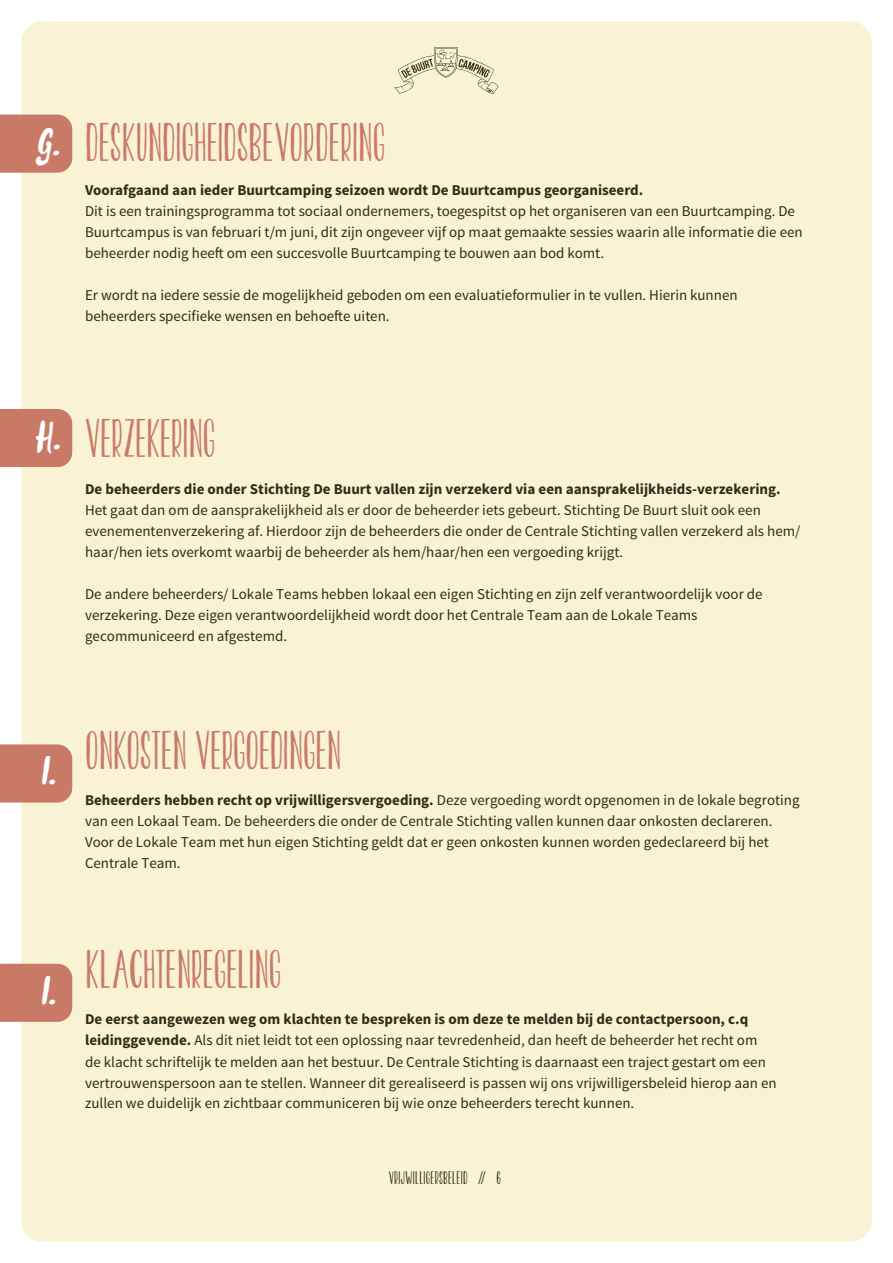
<style>
.page{position:relative;width:893px;height:1263px;background:#fff}
.page>*{position:absolute;margin:0;border:0;box-sizing:border-box;transform-origin:0 0}
.t1{font:45px "KG Twois Better Than One";letter-spacing:-.01em;color:#c97a67}
.t2{font:italic 39px "Likely";color:#fff}
.t3{font:15px/21px "Source Sans Pro";color:#2d2e18}
.t4{font:700 15px "Source Sans Pro";color:#2d2e18}
.t5{font:15px "KG Twois Better Than One";letter-spacing:.02em;color:#2d2e18}
.s1{font-weight:700}
</style>
<div class="page">
<div style="left:21px;top:21px;width:851px;height:1221px;background:#f9f2d5;border-radius:21px"></div>
<svg style="left:394px;top:47px;width:104px;height:47px"></svg>
<div style="left:0;top:115px;width:72px;height:58px;background:#c97a67"></div>
<div style="left:0;top:409px;width:72px;height:58px;background:#c97a67"></div>
<div style="left:0;top:744px;width:72px;height:58px;background:#c97a67"></div>
<div style="left:0;top:964px;width:72px;height:58px;background:#c97a67"></div>
<h2 class="t2" style="left:37px;top:118px;width:27px">G.</h2>
<h1 class="t1" style="left:85px;top:117px;width:302px">DESKUNDIGHEIDSBEVORDERING</h1>
<p class="t4" style="left:85px;top:180px;width:560px">Voorafgaand aan ieder Buurtcamping seizoen wordt De Buurtcampus georganiseerd.</p>
<p class="t3" style="left:85px;top:201px;width:719px">Dit is een trainingsprogramma tot sociaal ondernemers, toegespitst op het organiseren van een Buurtcamping. De<br>Buurtcampus is van februari t/m juni, dit zijn ongeveer vijf op maat gemaakte sessies waarin alle informatie die een beheerder nodig heeft om een succesvolle Buurtcamping te bouwen aan bod komt.</p>
<p class="t3" style="left:85px;top:284px;width:654px">Er wordt na iedere sessie de mogelijkheid geboden om een evaluatieformulier in te vullen. Hierin kunnen beheerders specifieke wensen en behoefte uiten.</p>
<h2 class="t2" style="left:36px;top:413px;width:28px">H.</h2>
<h1 class="t1" style="left:85px;top:413px;width:132px">VERZEKERING</h1>
<p class="t4" style="left:85px;top:479px;width:697px">De beheerders die onder Stichting De Buurt vallen zijn verzekerd via een aansprakelijkheids-verzekering.</p>
<p class="t3" style="left:85px;top:500px;width:717px">Het gaat dan om de aansprakelijkheid als er door de beheerder iets gebeurt. Stichting De Buurt sluit ook een evenementenverzekering af. Hierdoor zijn de beheerders die onder de Centrale Stichting vallen verzekerd als hem/ haar/hen iets overkomt waarbij de beheerder als hem/haar/hen een vergoeding krijgt.</p>
<p class="t3" style="left:85px;top:583px;width:679px">De andere beheerders/ Lokale Teams hebben lokaal een eigen Stichting en zijn zelf verantwoordelijk voor de verzekering. Deze eigen verantwoordelijkheid wordt door het Centrale Team aan de Lokale Teams gecommuniceerd en afgestemd.</p>
<h2 class="t2" style="left:41px;top:748px;width:19px">I.</h2>
<h1 class="t1" style="left:85px;top:725px;width:258px">ONKOSTEN VERGOEDINGEN</h1>
<p class="t3" style="left:85px;top:790px;width:716px"><span class="s1">Beheerders hebben recht op vrijwilligersvergoeding.</span> Deze vergoeding wordt opgenomen in de lokale begroting van een Lokaal Team. De beheerders die onder de Centrale Stichting vallen kunnen daar onkosten declareren.<br>Voor de Lokale Team met hun eigen Stichting geldt dat er geen onkosten kunnen worden gedeclareerd bij het Centrale Team.</p>
<h2 class="t2" style="left:41px;top:967px;width:19px">I.</h2>
<h1 class="t1" style="left:85px;top:944px;width:198px">KLACHTENREGELING</h1>
<p class="t3" style="left:85px;top:1009px;width:693px"><span class="s1">De eerst aangewezen weg om klachten te bespreken is om deze te melden bij de contactpersoon, c.q leidinggevende.</span> Als dit niet leidt tot een oplossing naar tevredenheid, dan heeft de beheerder het recht om de klacht schriftelijk te melden aan het bestuur. De Centrale Stichting is daarnaast een traject gestart om een vertrouwenspersoon aan te stellen. Wanneer dit gerealiseerd is passen wij ons vrijwilligersbeleid hierop aan en zullen we duidelijk en zichtbaar communiceren bij wie onze beheerders terecht kunnen.</p>
<p class="t5" style="left:389px;top:1169px;width:114px">VRIJWILLIGERSBELEID // 6</p>
</div>
